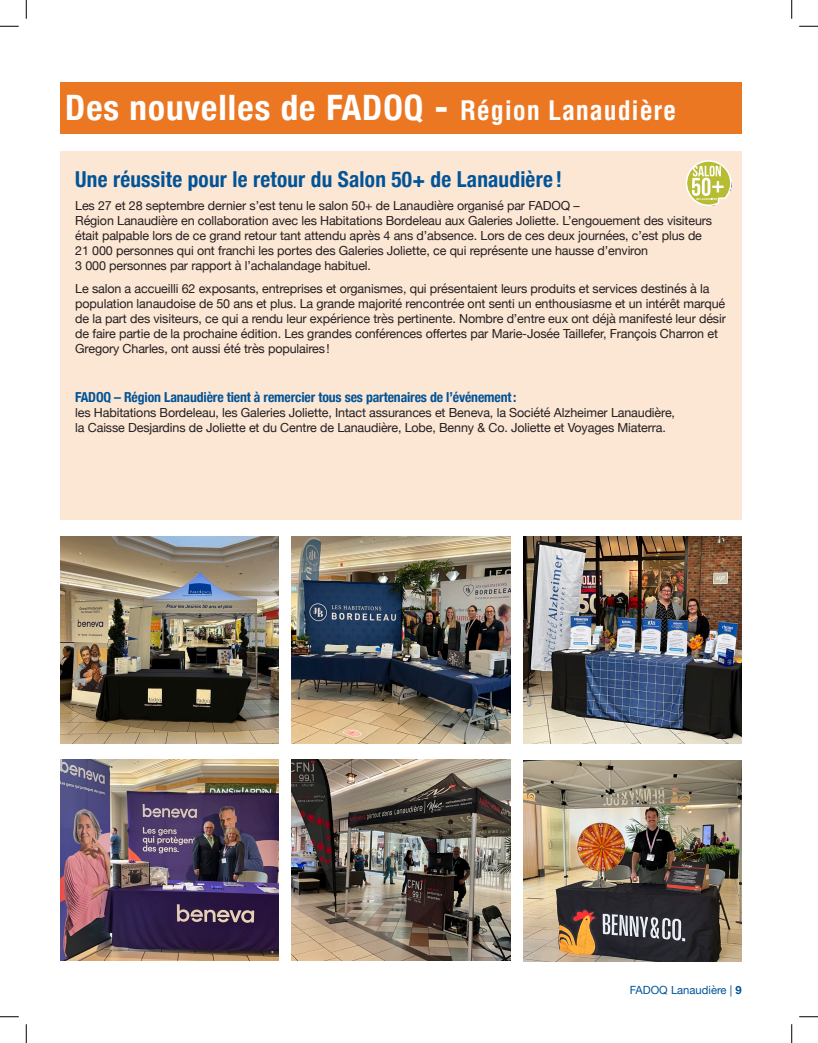
<style>
.page{position:relative;width:818px;height:1043px;background:#fff}
.page>*{position:absolute;margin:0;border:0;box-sizing:border-box;transform-origin:0 0}
.Titre_30_pt{font:700 condensed 35px "Helvetica Neue";letter-spacing:.03em;color:#fff}
.Texte_Courant{font:700 condensed 22px "Helvetica Neue";letter-spacing:.01em;color:#015497}
.Texte_Courant-2{font:700 condensed 13.75px "Helvetica Neue";letter-spacing:-.01em;color:#015497}
.Texte_Courant-3{font:12.5px/15px "Helvetica Neue";letter-spacing:-.01em;color:#231f20}
.t1{font:11.25px "Helvetica Neue";color:#015497}
.s1{font-size:37.5px}
.s2{font-family:"Helvetica";font-size:26.25px}
.s3{font-weight:700}
</style>
<div class="page">
<div style="left:60px;top:82px;width:681px;height:52px;background:#ec7723"></div>
<div style="left:60px;top:151px;width:681px;height:369px;background:#fce6d4"></div>
<img style="left:60px;top:537px;width:218px;height:206px">
<img style="left:292px;top:537px;width:218px;height:206px">
<img style="left:523px;top:537px;width:218px;height:206px">
<img style="left:60px;top:759px;width:218px;height:201px">
<img style="left:292px;top:759px;width:218px;height:201px">
<img style="left:523px;top:760px;width:218px;height:201px">
<svg style="left:685px;top:160px;width:46px;height:46px"></svg>
<svg style="left:0;top:25px;width:19px;height:2px"></svg>
<svg style="left:799px;top:25px;width:19px;height:2px"></svg>
<svg style="left:0;top:1016px;width:19px;height:1px"></svg>
<svg style="left:799px;top:1016px;width:19px;height:1px"></svg>
<svg style="left:25px;top:0;width:2px;height:19px"></svg>
<svg style="left:25px;top:1024px;width:2px;height:18px"></svg>
<svg style="left:791px;top:0;width:1px;height:19px"></svg>
<svg style="left:791px;top:1024px;width:1px;height:18px"></svg>
<p class="Titre_30_pt" style="left:65px;top:79px;width:612px">Des nouvelles de FADOQ <span class="s1">-</span> <span class="s2">Région Lanaudière</span></p>
<p class="Texte_Courant" style="left:75px;top:161px;width:488px">Une réussite pour le retour du Salon 50+ de Lanaudière !</p>
<p class="Texte_Courant-3" style="left:75px;top:199px;width:638px">Les 27 et 28 septembre dernier s’est tenu le salon 50+ de Lanaudière organisé par FADOQ –<br>Région Lanaudière en collaboration avec les Habitations Bordeleau aux Galeries Joliette. L’engouement des visiteurs était palpable lors de ce grand retour tant attendu après 4 ans d’absence. Lors de ces deux journées, c’est plus de 21 000 personnes qui ont franchi les portes des Galeries Joliette, ce qui représente une hausse d’environ<br>3 000 personnes par rapport à l’achalandage habituel.</p>
<p class="Texte_Courant-3" style="left:75px;top:282px;width:652px">Le salon a accueilli 62 exposants, entreprises et organismes, qui présentaient leurs produits et services destinés à la population lanaudoise de 50 ans et plus. La grande majorité rencontrée ont senti un enthousiasme et un intérêt marqué de la part des visiteurs, ce qui a rendu leur expérience très pertinente. Nombre d’entre eux ont déjà manifesté leur désir de faire partie de la prochaine édition. Les grandes conférences offertes par Marie-Josée Taillefer, François Charron et Gregory Charles, ont aussi été très populaires!</p>
<p class="Texte_Courant-2" style="left:75px;top:385px;width:442px">FADOQ – Région Lanaudière tient à remercier tous ses partenaires de l’événement:</p>
<p class="Texte_Courant-3" style="left:75px;top:405px;width:601px">les Habitations Bordeleau, les Galeries Joliette, Intact assurances et Beneva, la Société Alzheimer Lanaudière, la Caisse Desjardins de Joliette et du Centre de Lanaudière, Lobe, Benny &amp; Co. Joliette et Voyages Miaterra.</p>
<p class="t1" style="left:629px;top:981px;width:113px">FADOQ Lanaudière | <span class="s3">9</span></p>
</div>
